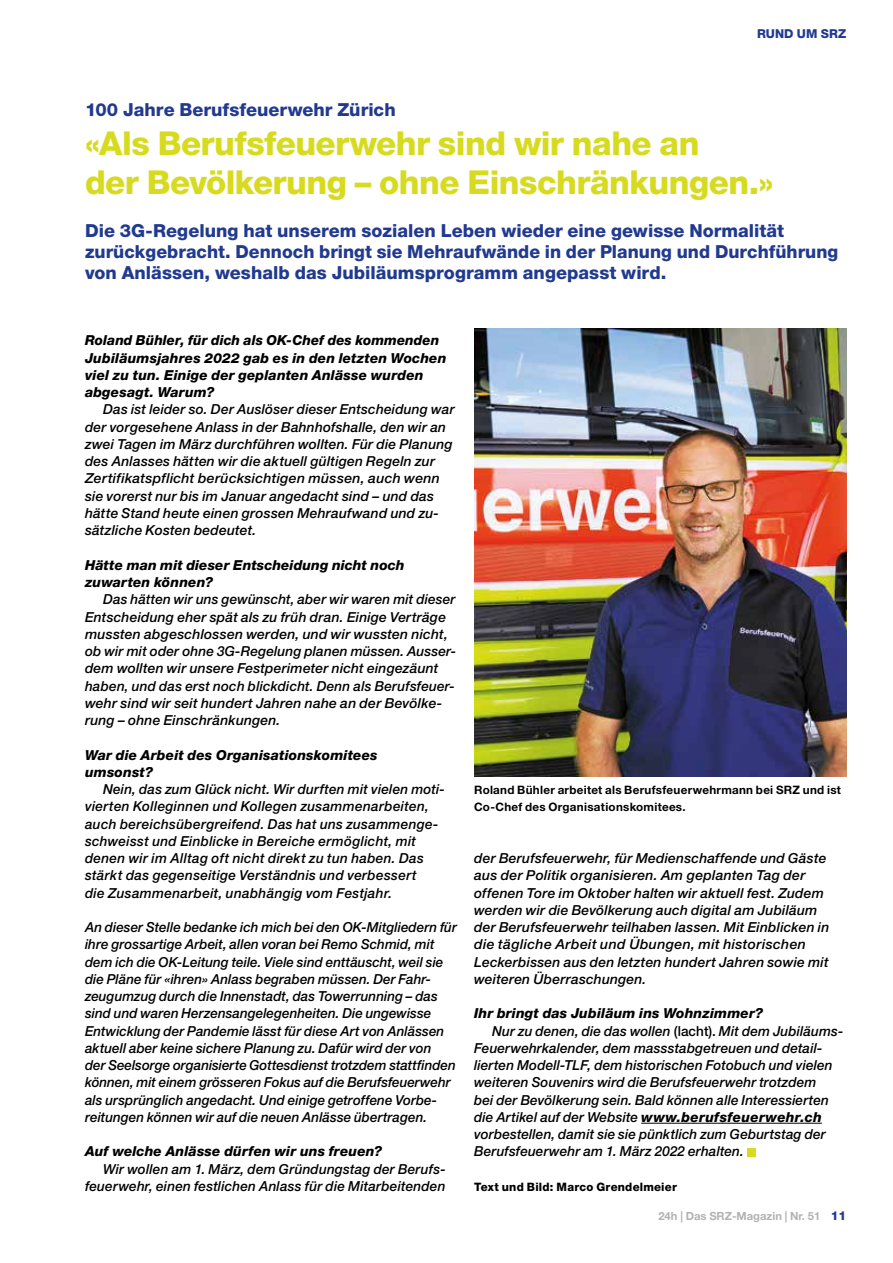
<style>
.page{position:relative;width:893px;height:1263px;background:#fff}
.page>*{position:absolute;margin:0;border:0;box-sizing:border-box;transform-origin:0 0}
.t1{font:800 33px/39px "Helvetica Neue LT Std";letter-spacing:-.015em;color:#d7db1f}
.t2{font:800 18px/21.3px "Helvetica Neue LT Std";color:#213a8f}
.t3{font:italic 500 13.8px/17.2px "Helvetica Neue LT Std";letter-spacing:.015em;color:#000}
.t4{font:italic 800 13.8px/17.2px "Helvetica Neue LT Std";letter-spacing:.01em;color:#000}
.t5{font:800 12.3px "Helvetica Neue LT Std";color:#213a8f}
.t6{font:700 11.7px/17.2px "Helvetica Neue LT Std";letter-spacing:.025em;color:#000}
.t7{font:800 11.7px "Helvetica Neue LT Std";letter-spacing:.02em;color:#000}
.t8{font:700 11.25px "Helvetica Neue LT Std";color:#b3b2b2}
.s1{font-style:normal}
.s2{font-weight:800}
.s3{font-weight:800;font-size:12.3px;color:#213a8f}
</style>
<div class="page">
<hr style="left:641px;top:1123px;width:181px;height:1px;background:#000">
<div style="left:747px;top:1148px;width:8px;height:8px;background:#d7db1f"></div>
<img style="left:474px;top:328px;width:372px;height:448px">
<p class="t5" style="left:757px;top:26px;width:91px">RUND UM SRZ</p>
<h2 class="t2" style="left:85px;top:99px;width:312px">100 Jahre Berufsfeuerwehr Zürich</h2>
<h1 class="t1" style="left:85px;top:124px;width:690px">«Als Berufsfeuerwehr sind wir nahe an<br>der Bevölkerung – ohne Einschränkungen.»</h1>
<h2 class="t2" style="left:85px;top:220px;width:755px">Die 3G-Regelung hat unserem sozialen Leben wieder eine gewisse Normalität zurückgebracht. Dennoch bringt sie Mehraufwände in der Planung und Durchführung von Anlässen, weshalb das Jubiläumsprogramm angepasst wird.</h2>
<p class="t4" style="left:85px;top:332px;width:363px">Roland Bühler, für dich als OK-Chef des kommenden Jubiläumsjahres 2022 gab es in den letzten Wochen viel zu tun. Einige der geplanten Anlässe wurden abgesagt. Warum?</p>
<p class="t3" style="left:85px;top:401px;width:371px;text-indent:18px">Das ist leider so. Der Auslöser dieser Entscheidung war der vorgesehene Anlass in der Bahnhofshalle, den wir an zwei Tagen im März durchführen wollten. Für die Planung des Anlasses hätten wir die aktuell gültigen Regeln zur Zertifikatspflicht berücksichtigen müssen, auch wenn sie vorerst nur bis im Januar angedacht sind – und das hätte Stand heute einen grossen Mehraufwand und zu&shy;sätzliche Kosten bedeutet.</p>
<p class="t4" style="left:85px;top:556px;width:321px">Hätte man mit dieser Entscheidung nicht noch zuwarten können?</p>
<p class="t3" style="left:85px;top:591px;width:372px;text-indent:18px">Das hätten wir uns gewünscht, aber wir waren mit dieser Entscheidung eher spät als zu früh dran. Einige Verträge mussten abgeschlossen werden, und wir wussten nicht, ob wir mit oder ohne 3G-Regelung planen müssen. Ausser&shy;dem wollten wir unsere Festperimeter nicht eingezäunt haben, und das erst noch blickdicht. Denn als Berufsfeuer&shy;wehr sind wir seit hundert Jahren nahe an der Bevölke&shy;rung – ohne Einschränkungen.</p>
<p class="t4" style="left:85px;top:746px;width:294px">War die Arbeit des Organisationskomitees umsonst?</p>
<p class="t3" style="left:85px;top:780px;width:361px;text-indent:18px">Nein, das zum Glück nicht. Wir durften mit vielen moti&shy;vierten Kolleginnen und Kollegen zusammenarbeiten, auch bereichsübergreifend. Das hat uns zusammenge&shy;schweisst und Einblicke in Bereiche ermöglicht, mit denen wir im Alltag oft nicht direkt zu tun haben. Das stärkt das gegenseitige Verständnis und verbessert<br>die Zusammenarbeit, unabhängig vom Festjahr.</p>
<p class="t3" style="left:85px;top:918px;width:373px">An dieser Stelle bedanke ich mich bei den OK-Mitgliedern für ihre grossartige Arbeit, allen voran bei Remo Schmid, mit dem ich die OK-Leitung teile. Viele sind enttäuscht, weil sie die Pläne für «ihren» Anlass begraben müssen. Der Fahr&shy;zeugumzug durch die Innenstadt, das Towerrunning – das sind und waren Herzensangelegenheiten. Die ungewisse Entwicklung der Pandemie lässt für diese Art von Anlässen aktuell aber keine sichere Planung zu. Dafür wird der von<br>der Seelsorge organisierte Gottesdienst trotzdem stattfinden können, mit einem grösseren Fokus auf die Berufsfeuerwehr als ursprünglich angedacht. Und einige getroffene Vorbe&shy;reitungen können wir auf die neuen Anlässe übertragen.</p>
<p class="t4" style="left:85px;top:1143px;width:299px">Auf welche Anlässe dürfen wir uns freuen?</p>
<p class="t3" style="left:85px;top:1160px;width:362px;text-align:right">Wir wollen am 1. März, dem Gründungstag der Berufs&shy;feuerwehr, einen festlichen Anlass für die Mitarbeitenden</p>
<p class="t6" style="left:474px;top:781px;width:368px">Roland Bühler arbeitet als Berufsfeuerwehrmann bei SRZ und ist<br>Co-Chef des Organisationskomitees.</p>
<p class="t3" style="left:474px;top:849px;width:357px">der Berufsfeuerwehr, für Medienschaffende und Gäste aus der Politik organisieren. Am geplanten Tag der offenen Tore im Oktober halten wir aktuell fest. Zudem werden wir die Bevölkerung auch digital am Jubiläum der Berufsfeuerwehr teilhaben lassen. Mit Einblicken in die tägliche Arbeit und Übungen, mit historischen Leckerbissen aus den letzten hundert Jahren sowie mit weiteren Überraschungen.</p>
<p class="t4" style="left:474px;top:1005px;width:291px">Ihr bringt das Jubiläum ins Wohnzimmer?</p>
<p class="t3" style="left:492px;top:1022px;width:353px">Nur zu denen, die das wollen <span class="s1">(lacht).</span> Mit dem Jubiläums-</p>
<p class="t3" style="left:474px;top:1039px;width:349px">Feuerwehrkalender, dem massstabgetreuen und detail-</p>
<p class="t3" style="left:474px;top:1056px;width:360px">lierten Modell-TLF, dem historischen Fotobuch und vielen</p>
<p class="t3" style="left:474px;top:1074px;width:344px">weiteren Souvenirs wird die Berufsfeuerwehr trotzdem</p>
<p class="t3" style="left:474px;top:1091px;width:356px">bei der Bevölkerung sein. Bald können alle Interessierten</p>
<p class="t3" style="left:474px;top:1108px;width:349px">die Artikel auf der Website <span class="s2">www.berufsfeuerwehr.ch</span></p>
<p class="t3" style="left:474px;top:1125px;width:353px">vorbestellen, damit sie sie pünktlich zum Geburtstag der</p>
<p class="t3" style="left:474px;top:1143px;width:271px">Berufsfeuerwehr am 1. März 2022 erhalten.</p>
<p class="t7" style="left:474px;top:1180px;width:204px">Text und Bild: Marco Grendelmeier</p>
<p class="t8" style="left:658px;top:1209px;width:189px">24h | Das SRZ-Magazin | Nr. 51 <span class="s3">11</span></p>
</div>
